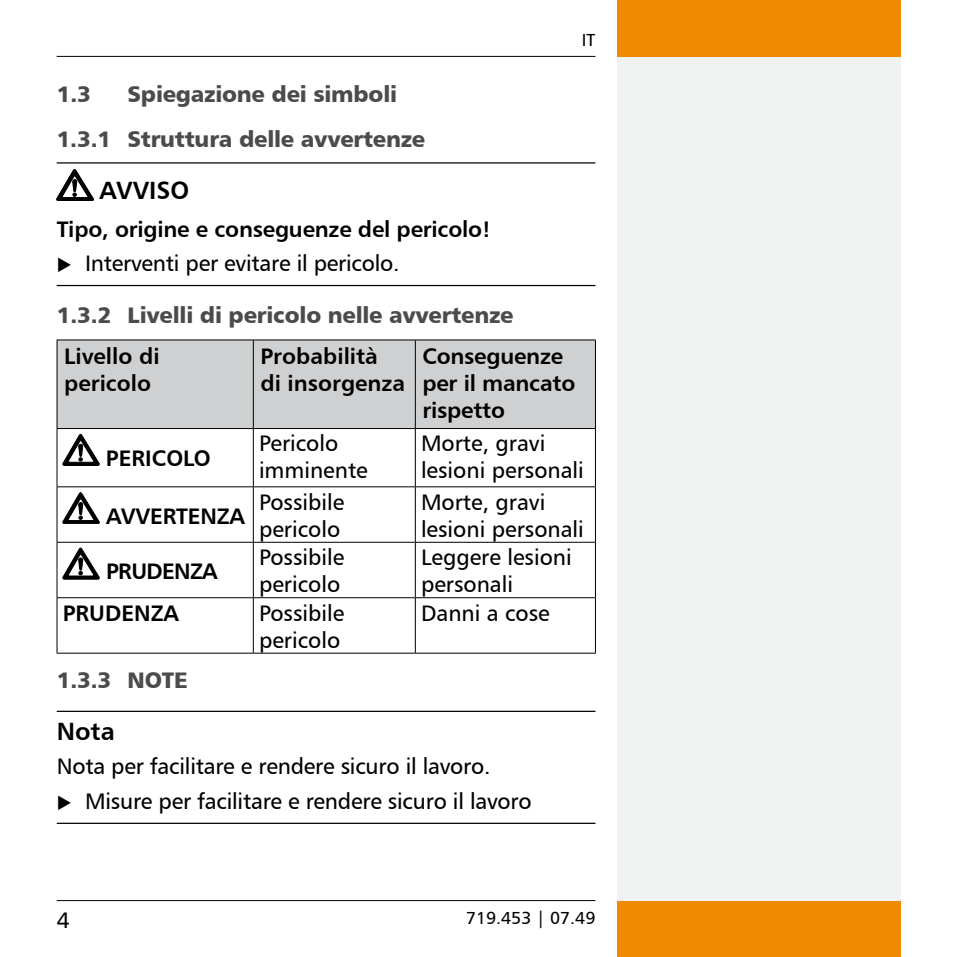
<style>
.page{position:relative;width:957px;height:957px;background:#fff}
.page>*{position:absolute;margin:0;border:0;box-sizing:border-box;transform-origin:0 0}
.t1{font:25px "Humanist 777 BT Bold B";color:#000}
.t2{font:22.5px/27px "Humanist 777 BT Roman B";color:#000}
.t3{font:22.5px/27px "Humanist 777 BT Bold B";letter-spacing:-.01em;color:#000}
.t4{font:22.5px/44.8px "Humanist 777 BT Black B";letter-spacing:-.01em;color:#4b4b4d}
.t5{font:22.5px "Humanist 777 BT Bold B";letter-spacing:-.03em;color:#000}
.t6{font:17.5px "Humanist 777 BT Roman B";color:#000}
</style>
<div class="page">
<div style="left:617px;top:0;width:283px;height:57px;background:#f08a00"></div>
<div style="left:617px;top:900px;width:283px;height:57px;background:#f08a00"></div>
<hr style="left:57px;top:900px;width:538px;height:1px;background:#000">
<hr style="left:57px;top:56px;width:538px;height:1px;background:#000">
<div style="left:617px;top:57px;width:283px;height:843px;background:#f0f1f1"></div>
<hr style="left:57px;top:162px;width:538px;height:2px;background:#000">
<hr style="left:57px;top:285px;width:538px;height:1px;background:#000">
<hr style="left:57px;top:710px;width:538px;height:2px;background:#000">
<hr style="left:57px;top:822px;width:538px;height:2px;background:#000">
<div style="left:58px;top:340px;width:537px;height:88px;background:#cfd0d1"></div>
<hr style="left:57px;top:428px;width:196px;height:1px;background:#000">
<hr style="left:57px;top:339px;width:196px;height:1px;background:#000">
<hr style="left:57px;top:340px;width:1px;height:88px;background:#000">
<hr style="left:253px;top:339px;width:162px;height:1px;background:#000">
<hr style="left:253px;top:340px;width:1px;height:88px;background:#000">
<hr style="left:415px;top:339px;width:181px;height:1px;background:#000">
<hr style="left:415px;top:340px;width:1px;height:88px;background:#000">
<hr style="left:595px;top:340px;width:1px;height:88px;background:#000">
<hr style="left:253px;top:428px;width:162px;height:1px;background:#000">
<hr style="left:415px;top:428px;width:181px;height:1px;background:#000">
<hr style="left:57px;top:429px;width:1px;height:57px;background:#000">
<hr style="left:253px;top:429px;width:1px;height:57px;background:#000">
<hr style="left:415px;top:429px;width:1px;height:57px;background:#000">
<hr style="left:595px;top:429px;width:1px;height:57px;background:#000">
<hr style="left:57px;top:486px;width:196px;height:1px;background:#000">
<hr style="left:57px;top:487px;width:1px;height:55px;background:#000">
<hr style="left:253px;top:486px;width:162px;height:1px;background:#000">
<hr style="left:253px;top:487px;width:1px;height:55px;background:#000">
<hr style="left:415px;top:486px;width:181px;height:1px;background:#000">
<hr style="left:415px;top:487px;width:1px;height:55px;background:#000">
<hr style="left:595px;top:487px;width:1px;height:55px;background:#000">
<hr style="left:57px;top:542px;width:196px;height:1px;background:#000">
<hr style="left:57px;top:542px;width:1px;height:55px;background:#000">
<hr style="left:253px;top:542px;width:162px;height:1px;background:#000">
<hr style="left:253px;top:542px;width:1px;height:55px;background:#000">
<hr style="left:415px;top:542px;width:181px;height:1px;background:#000">
<hr style="left:415px;top:542px;width:1px;height:55px;background:#000">
<hr style="left:595px;top:542px;width:1px;height:55px;background:#000">
<hr style="left:57px;top:597px;width:196px;height:1px;background:#000">
<hr style="left:57px;top:598px;width:1px;height:55px;background:#000">
<hr style="left:253px;top:597px;width:162px;height:1px;background:#000">
<hr style="left:253px;top:598px;width:1px;height:55px;background:#000">
<hr style="left:415px;top:597px;width:181px;height:1px;background:#000">
<hr style="left:415px;top:598px;width:1px;height:55px;background:#000">
<hr style="left:595px;top:598px;width:1px;height:55px;background:#000">
<hr style="left:57px;top:653px;width:196px;height:1px;background:#000">
<hr style="left:253px;top:653px;width:162px;height:1px;background:#000">
<hr style="left:415px;top:653px;width:181px;height:1px;background:#000">
<svg style="left:63px;top:434px;width:36px;height:31px"></svg>
<svg style="left:63px;top:492px;width:36px;height:32px"></svg>
<svg style="left:63px;top:548px;width:36px;height:31px"></svg>
<svg style="left:57px;top:169px;width:36px;height:32px"></svg>
<p class="t6" style="left:582px;top:29px;width:15px">IT</p>
<p class="t4" style="left:57px;top:71px;width:370px;text-indent:71px">Spiegazione dei simboli<br>1.3.1 Struttura delle avvertenze</p>
<p class="t1" style="left:100px;top:174px;width:91px">AVVISO</p>
<p class="t3" style="left:57px;top:215px;width:436px">Tipo, origine e conseguenze del pericolo!</p>
<p class="t2" style="left:85px;top:249px;width:316px">Interventi per evitare il pericolo.</p>
<p class="t4" style="left:57px;top:292px;width:458px">1.3.2 Livelli di pericolo nelle avvertenze</p>
<p class="t3" style="left:64px;top:342px;width:97px">Livello di pericolo</p>
<p class="t3" style="left:260px;top:342px;width:146px">Probabilità<br>di insorgenza</p>
<p class="t3" style="left:422px;top:342px;width:154px">Conseguenze per il mancato rispetto</p>
<p class="t3" style="left:106px;top:444px;width:106px">PERICOLO</p>
<p class="t4" style="left:57px;top:71px;width:36px">1.3</p>
<p class="t2" style="left:259px;top:429px;width:110px">Pericolo imminente</p>
<p class="t2" style="left:421px;top:429px;width:164px">Morte, gravi lesioni personali</p>
<p class="t3" style="left:106px;top:502px;width:140px">AVVERTENZA</p>
<p class="t5" style="left:106px;top:557px;width:113px">PRUDENZA</p>
<p class="t2" style="left:259px;top:488px;width:87px">Possibile pericolo</p>
<p class="t2" style="left:421px;top:488px;width:164px">Morte, gravi lesioni personali</p>
<p class="t2" style="left:259px;top:543px;width:87px">Possibile pericolo</p>
<p class="t2" style="left:421px;top:543px;width:152px">Leggere lesioni personali</p>
<p class="t3" style="left:63px;top:598px;width:118px">PRUDENZA</p>
<p class="t2" style="left:259px;top:599px;width:87px">Possibile pericolo</p>
<p class="t2" style="left:421px;top:599px;width:130px">Danni a cose</p>
<p class="t4" style="left:57px;top:657px;width:133px">1.3.3 Note</p>
<p class="t1" style="left:57px;top:716px;width:60px">Nota</p>
<p class="t2" style="left:85px;top:749px;width:448px;line-height:34px;text-indent:-28px">Nota per facilitare e rendere sicuro il lavoro.<br>Misure per facilitare e rendere sicuro il lavoro</p>
<p class="t6" style="left:466px;top:907px;width:131px">719.453 | 07.49</p>
</div>
